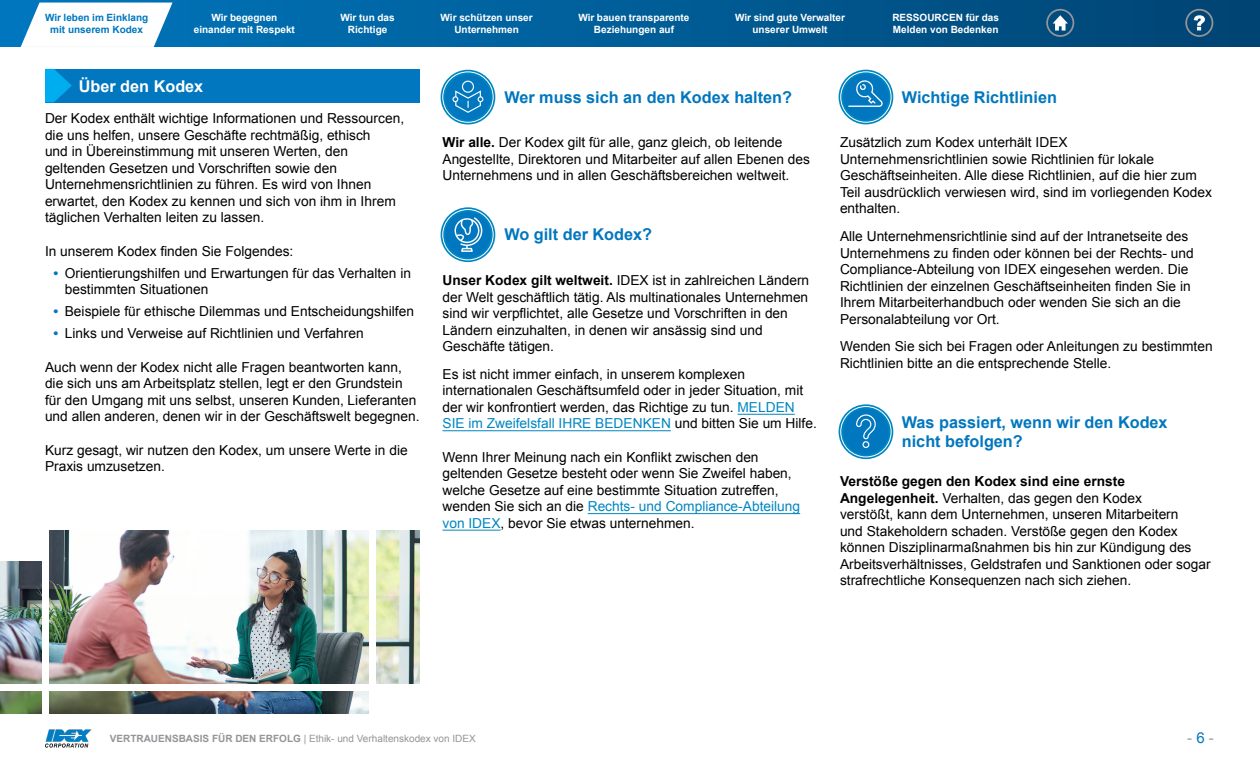
<style>
.page{position:relative;width:1260px;height:765px;background:#fff}
.page>*{position:absolute;margin:0;border:0;box-sizing:border-box;transform-origin:0 0}
.t1{font:700 16.25px/19.5px "Arial";color:#0077be}
.t2{font:700 16.25px "Arial";color:#fff}
.t3{font:15px "Arial";color:#939598}
.t4{font:13.75px/16.5px "Arial";color:#000}
.t5{font:700 10px/12px "Arial";color:#fff;text-align:center}
.t6{font:10px "Arial";color:#939598}
.t7{font:700 10px/12px "Arial";color:#0077be;text-align:center}
.s1{font-weight:700;color:#0077be}
.s2{font-weight:700}
.s3{color:#0086c1}
.s4{color:#0077be}
</style>
<div class="page">
<svg style="left:0;top:0;width:1260px;height:46px;background:#005b94"></svg>
<img style="left:45px;top:729px;width:47px;height:19px">
<svg style="left:21px;top:3px;width:152px;height:44px"></svg>
<svg style="left:1046px;top:9px;width:28px;height:28px"></svg>
<svg style="left:1185px;top:9px;width:28px;height:28px"></svg>
<div style="left:45px;top:69px;width:375px;height:34px;background:#0077be"></div>
<hr style="left:738px;top:414px;width:57px;height:1px;background:#0086c1">
<hr style="left:442px;top:430px;width:229px;height:1px;background:#0086c1">
<hr style="left:588px;top:513px;width:212px;height:1px;background:#0086c1">
<hr style="left:442px;top:530px;width:59px;height:1px;background:#0086c1">
<svg style="left:443px;top:72px;width:50px;height:50px"></svg>
<div style="left:441px;top:70px;width:54px;height:54px;border:4px solid #0086c1;border-radius:50%"></div>
<div style="left:442px;top:72px;width:51px;height:51px;border:1px solid #fff;border-radius:50%"></div>
<svg style="left:452px;top:81px;width:31px;height:32px"></svg>
<svg style="left:443px;top:210px;width:50px;height:50px"></svg>
<div style="left:441px;top:207px;width:54px;height:55px;border:4px solid #0086c1;border-radius:50%"></div>
<div style="left:442px;top:209px;width:51px;height:51px;border:1px solid #fff;border-radius:50%"></div>
<svg style="left:455px;top:217px;width:27px;height:35px"></svg>
<svg style="left:841px;top:72px;width:50px;height:50px"></svg>
<div style="left:839px;top:70px;width:54px;height:54px;border:4px solid #0086c1;border-radius:50%"></div>
<div style="left:840px;top:72px;width:51px;height:51px;border:1px solid #fff;border-radius:50%"></div>
<svg style="left:848px;top:80px;width:35px;height:27px"></svg>
<div style="left:841px;top:407px;width:50px;height:50px;background:#0077be;border-radius:50%"></div>
<div style="left:839px;top:404px;width:54px;height:55px;border:4px solid #0086c1;border-radius:50%"></div>
<div style="left:840px;top:406px;width:51px;height:51px;border:1px solid #fff;border-radius:50%"></div>
<svg style="left:856px;top:414px;width:20px;height:34px"></svg>
<svg style="left:45px;top:69px;width:27px;height:33px"></svg>
<img style="left:0;top:530px;width:420px;height:184px">
<div style="left:42px;top:522px;width:6px;height:202px;background:#fff"></div>
<div style="left:369px;top:519px;width:7px;height:199px;background:#fff"></div>
<div style="left:0;top:684px;width:429px;height:6px;background:#fff"></div>
<div style="left:0;top:519px;width:48px;height:42px;background:#fff"></div>
<div style="left:374px;top:687px;width:84px;height:37px;background:#fff"></div>
<p class="t7" style="left:45px;top:12px;width:105px">Wir leben im Einklang mit unserem Kodex</p>
<p class="t5" style="left:194px;top:12px;width:103px">Wir begegnen einander mit Respekt</p>
<p class="t5" style="left:441px;top:12px;width:94px">Wir schützen unser<br>Unternehmen</p>
<p class="t5" style="left:578px;top:12px;width:112px">Wir bauen transparente<br>Beziehungen auf</p>
<p class="t5" style="left:341px;top:12px;width:56px">Wir tun das<br>Richtige</p>
<p class="t5" style="left:892px;top:12px;width:108px;text-align:left">RESSOURCEN für das<br>Melden von Bedenken</p>
<p class="t5" style="left:735px;top:12px;width:112px">Wir sind gute Verwalter unserer Umwelt</p>
<p class="t2" style="left:79px;top:76px;width:126px">Über den Kodex</p>
<p class="t4" style="left:45px;top:110px;width:361px">Der Kodex enthält wichtige Informationen und Ressourcen, die uns helfen, unsere Geschäfte rechtmäßig, ethisch<br>und in Übereinstimmung mit unseren Werten, den geltenden Gesetzen und Vorschriften sowie den Unternehmensrichtlinien zu führen. Es wird von Ihnen erwartet, den Kodex zu kennen und sich von ihm in Ihrem täglichen Verhalten leiten zu lassen.</p>
<p class="t4" style="left:45px;top:243px;width:250px">In unserem Kodex finden Sie Folgendes:</p>
<p class="t4" style="left:65px;top:265px;width:348px;text-indent:-11px"><span class="s1">•</span> Orientierungshilfen und Erwartungen für das Verhalten in bestimmten Situationen</p>
<p class="t4" style="left:54px;top:303px;width:362px"><span class="s1">•</span> Beispiele für ethische Dilemmas und Entscheidungshilfen</p>
<p class="t4" style="left:54px;top:326px;width:312px"><span class="s1">•</span> Links und Verweise auf Richtlinien und Verfahren</p>
<p class="t4" style="left:45px;top:359px;width:376px">Auch wenn der Kodex nicht alle Fragen beantworten kann, die sich uns am Arbeitsplatz stellen, legt er den Grundstein für den Umgang mit uns selbst, unseren Kunden, Lieferanten und allen anderen, denen wir in der Geschäftswelt begegnen.</p>
<p class="t4" style="left:45px;top:442px;width:364px">Kurz gesagt, wir nutzen den Kodex, um unsere Werte in die<br>Praxis umzusetzen.</p>
<p class="t1" style="left:504px;top:88px;width:289px">Wer muss sich an den Kodex halten?</p>
<p class="t4" style="left:442px;top:134px;width:369px"><span class="s2">Wir alle.</span> Der Kodex gilt für alle, ganz gleich, ob leitende<br>Angestellte, Direktoren und Mitarbeiter auf allen Ebenen des<br>Unternehmens und in allen Geschäftsbereichen weltweit.</p>
<p class="t1" style="left:504px;top:225px;width:149px">Wo gilt der Kodex?</p>
<p class="t4" style="left:442px;top:272px;width:368px"><span class="s2">Unser Kodex gilt weltweit.</span> IDEX ist in zahlreichen Ländern der Welt geschäftlich tätig. Als multinationales Unternehmen sind wir verpflichtet, alle Gesetze und Vorschriften in den Ländern einzuhalten, in denen wir ansässig sind und Geschäfte tätigen.</p>
<p class="t4" style="left:442px;top:366px;width:376px">Es ist nicht immer einfach, in unserem komplexen internationalen Geschäftsumfeld oder in jeder Situation, mit der wir konfrontiert werden, das Richtige zu tun. <span class="s3">MELDEN SIE im Zweifelsfall IHRE BEDENKEN</span> und bitten Sie um Hilfe.</p>
<p class="t4" style="left:442px;top:449px;width:359px">Wenn Ihrer Meinung nach ein Konflikt zwischen den geltenden Gesetze besteht oder wenn Sie Zweifel haben, welche Gesetze auf eine bestimmte Situation zutreffen, wenden Sie sich an die <span class="s3">Rechts- und Compliance-Abteilung von IDEX</span>, bevor Sie etwas unternehmen.</p>
<p class="t1" style="left:902px;top:88px;width:157px">Wichtige Richtlinien</p>
<p class="t4" style="left:840px;top:134px;width:374px">Zusätzlich zum Kodex unterhält IDEX Unternehmensrichtlinien sowie Richtlinien für lokale Geschäftseinheiten. Alle diese Richtlinien, auf die hier zum Teil ausdrücklich verwiesen wird, sind im vorliegenden Kodex enthalten.</p>
<p class="t4" style="left:840px;top:228px;width:355px">Alle Unternehmensrichtlinie sind auf der Intranetseite des Unternehmens zu finden oder können bei der Rechts- und Compliance-Abteilung von IDEX eingesehen werden. Die Richtlinien der einzelnen Geschäftseinheiten finden Sie in Ihrem Mitarbeiterhandbuch oder wenden Sie sich an die Personalabteilung vor Ort.</p>
<p class="t4" style="left:840px;top:338px;width:374px">Wenden Sie sich bei Fragen oder Anleitungen zu bestimmten<br>Richtlinien bitte an die entsprechende Stelle.</p>
<p class="t1" style="left:902px;top:413px;width:267px">Was passiert, wenn wir den Kodex nicht befolgen?</p>
<p class="t4" style="left:840px;top:473px;width:372px"><span class="s2">Verstöße gegen den Kodex sind eine ernste Angelegenheit.</span> Verhalten, das gegen den Kodex<br>verstößt, kann dem Unternehmen, unseren Mitarbeitern<br>und Stakeholdern schaden. Verstöße gegen den Kodex können Disziplinarmaßnahmen bis hin zur Kündigung des Arbeitsverhältnisses, Geldstrafen und Sanktionen oder sogar strafrechtliche Konsequenzen nach sich ziehen.</p>
<p class="t6" style="left:110px;top:732px;width:368px"><span class="s2">VERTRAUENSBASIS FÜR DEN ERFOLG</span> | Ethik- und Verhaltenskodex von IDEX</p>
<p class="t3" style="left:1187px;top:728px;width:28px">- <span class="s4">6</span> -</p>
</div>
